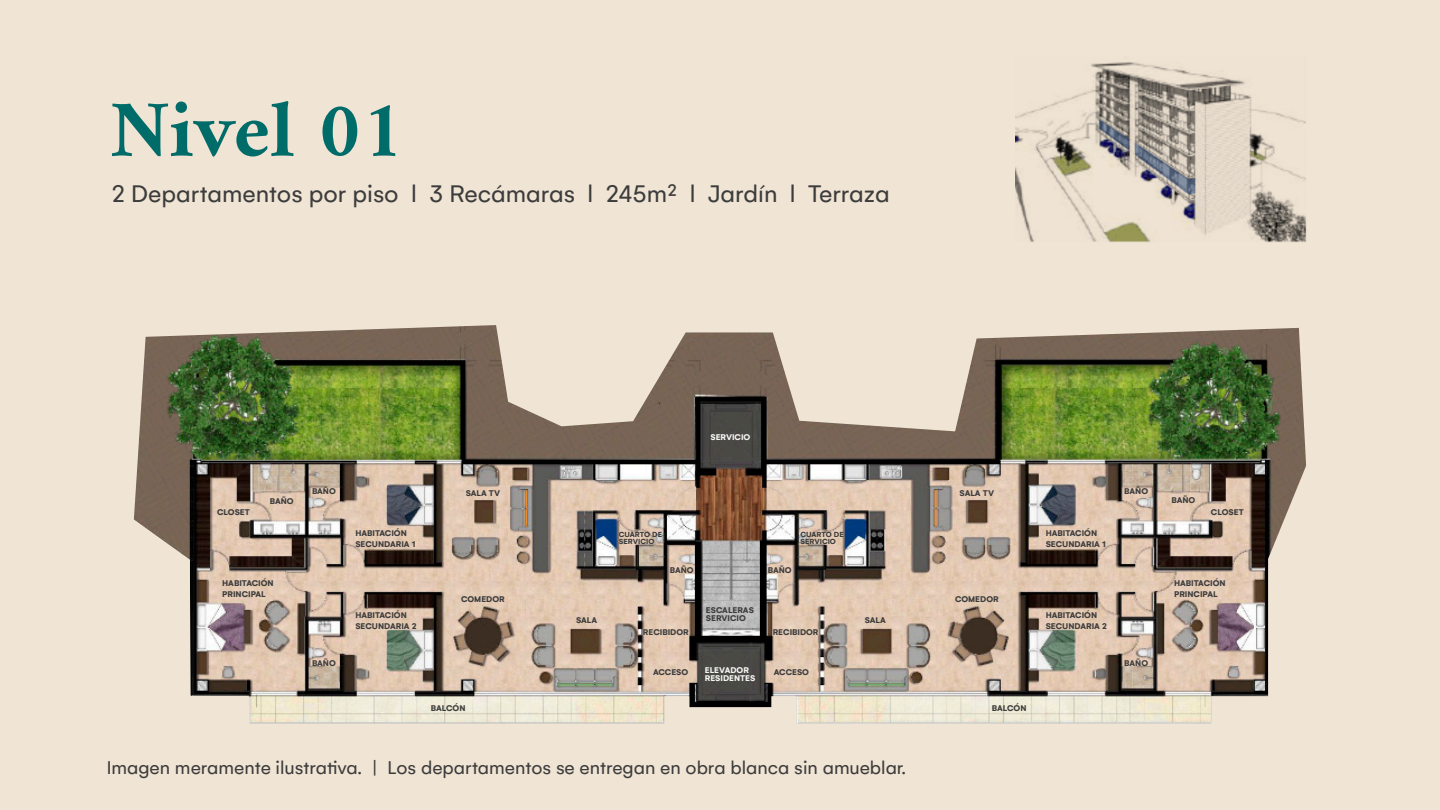
<style>
.page{position:relative;width:1440px;height:810px;background:#f0e4d4}
.page>*{position:absolute;margin:0;border:0;box-sizing:border-box;transform-origin:0 0}
.t1{font:700 80.7px "Amiri";letter-spacing:-.005em;color:#006c69}
.t2{font:26px "Gelion";color:#3c3c3c}
.t3{font:20px "Gelion";color:#3c3c3c}
.t4{font:700 9px/11px "Gelion";color:#3c3c3c}
.t5{font:700 9px/7.8px "Gelion";color:#f6f6f4}
.t6{font:700 8px/6.9px "Gelion";color:#3c3c3c}
</style>
<div class="page">
<img style="left:1015px;top:62px;width:292px;height:180px">
<img style="left:134px;top:325px;width:1172px;height:399px">
<h1 class="t1" style="left:110px;top:81px;width:296px">Nivel 01</h1>
<h2 class="t2" style="left:112px;top:178px;width:779px">2 Departamentos por piso l 3 Recámaras l 245m² l Jardín l Terraza</h2>
<p class="t4" style="left:217px;top:506px;width:34px">CLOSET</p>
<p class="t4" style="left:270px;top:496px;width:25px">BAÑO</p>
<p class="t4" style="left:312px;top:485px;width:25px">BAÑO</p>
<p class="t4" style="left:222px;top:577px;width:53px">HABITACIÓN<br>PRINCIPAL</p>
<p class="t4" style="left:312px;top:658px;width:25px">BAÑO</p>
<p class="t5" style="left:710px;top:433px;width:41px">SERVICIO</p>
<p class="t4" style="left:355px;top:527px;width:61px">HABITACIÓN<br>SECUNDARIA 1</p>
<p class="t4" style="left:355px;top:610px;width:63px">HABITACIÓN<br>SECUNDARIA 2</p>
<p class="t4" style="left:466px;top:487px;width:36px">SALA TV</p>
<p class="t4" style="left:461px;top:593px;width:45px">COMEDOR</p>
<p class="t6" style="left:619px;top:531px;width:45px">CUARTO DE<br>SERVICIO</p>
<p class="t4" style="left:670px;top:565px;width:25px">BAÑO</p>
<p class="t4" style="left:768px;top:565px;width:25px">BAÑO</p>
<p class="t6" style="left:801px;top:531px;width:45px">CUARTO DE<br>SERVICIO</p>
<p class="t4" style="left:706px;top:604px;width:49px">ESCALERAS</p>
<p class="t4" style="left:576px;top:615px;width:23px">SALA</p>
<p class="t4" style="left:706px;top:612px;width:41px">SERVICIO</p>
<p class="t4" style="left:865px;top:615px;width:23px">SALA</p>
<p class="t4" style="left:643px;top:626px;width:47px">RECIBIDOR</p>
<p class="t4" style="left:773px;top:626px;width:47px">RECIBIDOR</p>
<p class="t4" style="left:653px;top:666px;width:37px">ACCESO</p>
<p class="t4" style="left:774px;top:666px;width:37px">ACCESO</p>
<p class="t5" style="left:705px;top:666px;width:52px">ELEVADOR<br>RESIDENTES</p>
<p class="t4" style="left:960px;top:487px;width:36px">SALA TV</p>
<p class="t4" style="left:955px;top:593px;width:45px">COMEDOR</p>
<p class="t4" style="left:431px;top:703px;width:36px">BALCÓN</p>
<p class="t4" style="left:992px;top:703px;width:36px">BALCÓN</p>
<h3 class="t3" style="left:107px;top:756px;width:801px">Imagen meramente ilustrativa. | Los departamentos se entregan en obra blanca sin amueblar.</h3>
<p class="t4" style="left:1046px;top:527px;width:61px">HABITACIÓN<br>SECUNDARIA 1</p>
<p class="t4" style="left:1124px;top:485px;width:25px">BAÑO</p>
<p class="t4" style="left:1046px;top:610px;width:63px">HABITACIÓN<br>SECUNDARIA 2</p>
<p class="t4" style="left:1124px;top:658px;width:25px">BAÑO</p>
<p class="t4" style="left:1171px;top:494px;width:25px">BAÑO</p>
<p class="t4" style="left:1211px;top:506px;width:34px">CLOSET</p>
<p class="t4" style="left:1174px;top:577px;width:53px">HABITACIÓN<br>PRINCIPAL</p>
</div>
